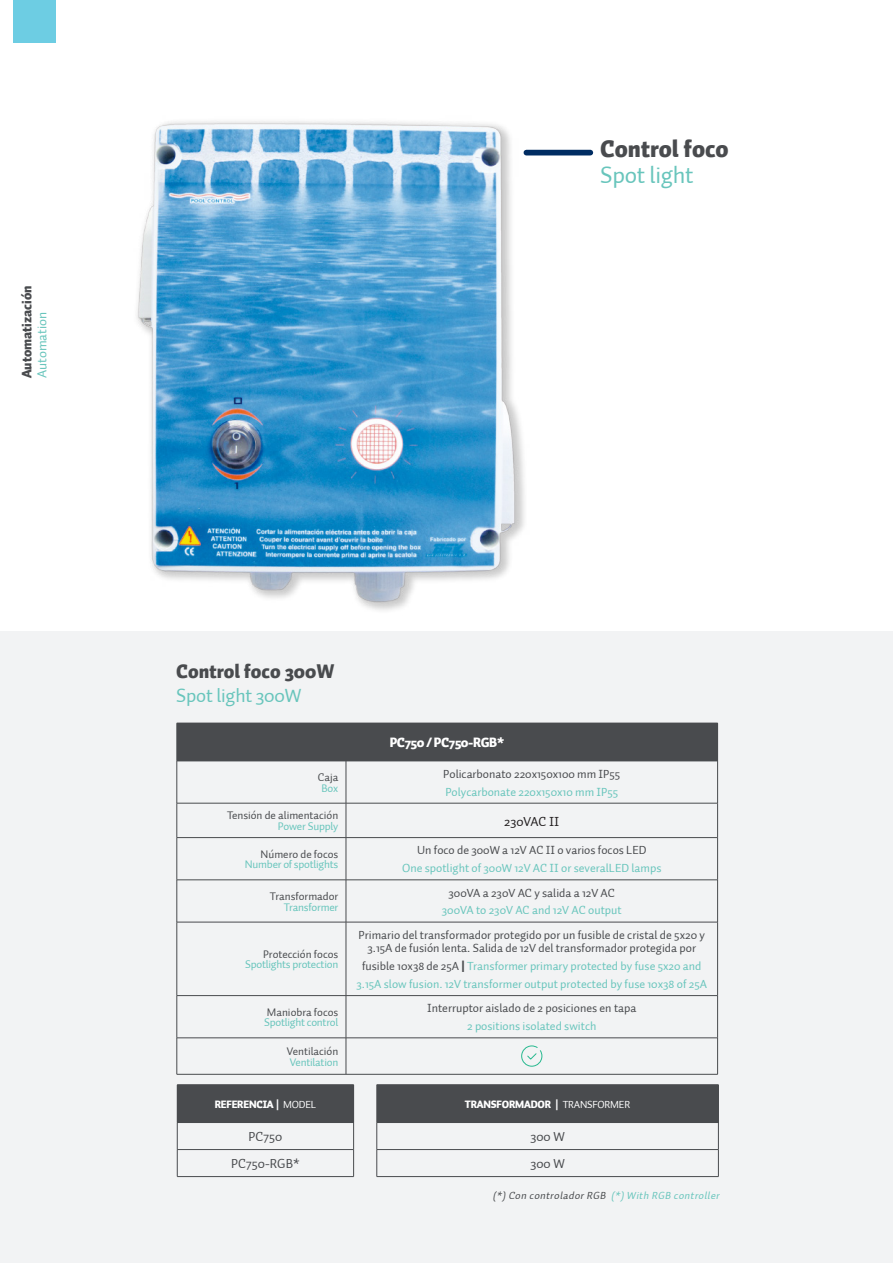
<style>
.page{position:relative;width:893px;height:1263px;background:#fff}
.page>*{position:absolute;margin:0;border:0;box-sizing:border-box;transform-origin:0 0}
.t1{font:900 24px "Auto 1";color:#494b4e}
.t2{font:24px "Auto 1";letter-spacing:-.01em;color:#68c5bc}
.t3{font:900 19.5px "Auto 1";color:#494b4e}
.t4{font:19.5px "Auto 1";letter-spacing:-.01em;color:#68c5bc}
.t5{font:900 13.5px "Auto 1";color:#494b4e}
.t6{font:13.5px "Auto 1";color:#68c5bc}
.t7{font:13.35px "Auto 1";color:#494b4e}
.t8{font:900 13.35px "Auto 1";letter-spacing:-.03em;color:#fff}
.t9{font:13.35px "Auto 1";color:#231f20}
.t10{font:12px/13.5px "Auto 1";color:#494b4e;text-align:center}
.t11{font:12px "Auto 1";color:#68c5bc}
.t12{font:11.25px/10.5px "Auto 1";letter-spacing:-.02em;color:#68c5bc;text-align:right}
.t13{font:11.25px/10.5px "Auto 1";color:#494b4e;text-align:right}
.t14{font:11.25px/10.5px "Auto 1";letter-spacing:-.02em;color:#494b4e}
.t15{font:900 10.5px "Auto 1";letter-spacing:-.02em;color:#fff}
.t16{font:italic 10.5px "Auto 1";color:#494b4e}
.s1{color:#68c5bc}
.s2{color:#494b4e}
.s3{font-family:"Centrale Sans";font-weight:800;color:#494b4e}
.s4{font-weight:400}
</style>
<div class="page">
<div style="left:13px;top:0;width:42px;height:43px;background:#6dcde3"></div>
<div style="left:0;top:631px;width:893px;height:632px;background:#f2f3f4"></div>
<div style="left:177px;top:723px;width:541px;height:38px;background:#494b4e"></div>
<hr style="left:177px;top:761px;width:169px;height:1px;background:#494b4e">
<hr style="left:177px;top:761px;width:1px;height:42px;background:#494b4e">
<hr style="left:346px;top:761px;width:372px;height:1px;background:#494b4e">
<hr style="left:346px;top:761px;width:1px;height:42px;background:#494b4e">
<hr style="left:717px;top:761px;width:1px;height:42px;background:#494b4e">
<hr style="left:177px;top:803px;width:169px;height:1px;background:#494b4e">
<hr style="left:177px;top:803px;width:1px;height:34px;background:#494b4e">
<hr style="left:346px;top:803px;width:372px;height:1px;background:#494b4e">
<hr style="left:346px;top:803px;width:1px;height:34px;background:#494b4e">
<hr style="left:717px;top:803px;width:1px;height:34px;background:#494b4e">
<hr style="left:177px;top:837px;width:169px;height:1px;background:#494b4e">
<hr style="left:177px;top:838px;width:1px;height:42px;background:#494b4e">
<hr style="left:346px;top:837px;width:372px;height:1px;background:#494b4e">
<hr style="left:346px;top:838px;width:1px;height:42px;background:#494b4e">
<hr style="left:717px;top:838px;width:1px;height:42px;background:#494b4e">
<hr style="left:177px;top:879px;width:169px;height:1px;background:#494b4e">
<hr style="left:177px;top:880px;width:1px;height:42px;background:#494b4e">
<hr style="left:346px;top:879px;width:372px;height:1px;background:#494b4e">
<hr style="left:346px;top:880px;width:1px;height:42px;background:#494b4e">
<hr style="left:717px;top:880px;width:1px;height:42px;background:#494b4e">
<hr style="left:177px;top:922px;width:169px;height:1px;background:#494b4e">
<hr style="left:177px;top:922px;width:1px;height:73px;background:#494b4e">
<hr style="left:346px;top:922px;width:372px;height:1px;background:#494b4e">
<hr style="left:346px;top:922px;width:1px;height:73px;background:#494b4e">
<hr style="left:717px;top:922px;width:1px;height:73px;background:#494b4e">
<hr style="left:177px;top:995px;width:169px;height:1px;background:#494b4e">
<hr style="left:177px;top:996px;width:1px;height:42px;background:#494b4e">
<hr style="left:346px;top:995px;width:372px;height:1px;background:#494b4e">
<hr style="left:346px;top:996px;width:1px;height:42px;background:#494b4e">
<hr style="left:717px;top:996px;width:1px;height:42px;background:#494b4e">
<hr style="left:177px;top:1037px;width:169px;height:1px;background:#494b4e">
<hr style="left:177px;top:1038px;width:1px;height:36px;background:#494b4e">
<hr style="left:346px;top:1037px;width:372px;height:1px;background:#494b4e">
<hr style="left:346px;top:1038px;width:1px;height:36px;background:#494b4e">
<hr style="left:717px;top:1038px;width:1px;height:36px;background:#494b4e">
<hr style="left:177px;top:1074px;width:169px;height:1px;background:#494b4e">
<hr style="left:346px;top:1074px;width:372px;height:1px;background:#494b4e">
<svg style="left:521px;top:1045px;width:22px;height:22px"></svg>
<div style="left:177px;top:1085px;width:177px;height:37px;background:#494b4e"></div>
<hr style="left:177px;top:1084px;width:177px;height:1px;background:#494b4e">
<hr style="left:177px;top:1122px;width:177px;height:1px;background:#494b4e">
<hr style="left:177px;top:1149px;width:177px;height:1px;background:#494b4e">
<svg style="left:177px;top:1123px;width:1px;height:53px"></svg>
<svg style="left:353px;top:1123px;width:1px;height:53px"></svg>
<hr style="left:177px;top:1176px;width:177px;height:1px;background:#494b4e">
<div style="left:377px;top:1085px;width:341px;height:37px;background:#494b4e"></div>
<hr style="left:377px;top:1084px;width:341px;height:1px;background:#494b4e">
<hr style="left:718px;top:1085px;width:1px;height:37px;background:#494b4e">
<hr style="left:377px;top:1122px;width:341px;height:1px;background:#494b4e">
<hr style="left:377px;top:1149px;width:341px;height:1px;background:#494b4e">
<svg style="left:377px;top:1123px;width:1px;height:53px"></svg>
<svg style="left:718px;top:1122px;width:1px;height:54px"></svg>
<hr style="left:377px;top:1176px;width:341px;height:1px;background:#494b4e">
<div style="left:526px;top:150px;width:64px;height:5px;background:#002c62"></div>
<img style="left:137px;top:121px;width:423px;height:489px">
<p class="t5" style="left:18px;top:378px;width:94px;rotate:-90deg">Automatización</p>
<p class="t6" style="left:34px;top:378px;width:68px;rotate:-90deg">Automation</p>
<p class="t1" style="left:600px;top:132px;width:130px">Control foco</p>
<p class="t2" style="left:600px;top:160px;width:95px">Spot light</p>
<p class="t3" style="left:176px;top:658px;width:160px">Control foco 300W</p>
<p class="t4" style="left:176px;top:683px;width:127px">Spot light 300W</p>
<p class="t8" style="left:390px;top:734px;width:117px">PC750 / PC750-RGB*</p>
<p class="t13" style="left:318px;top:772px;width:22px;text-align:center">Caja<br><span class="s1">Box</span></p>
<p class="t10" style="left:443px;top:767px;width:179px">Policarbonato 220x150x100 mm IP55</p>
<p class="t11" style="left:445px;top:784px;width:174px">Polycarbonate 220x150x10 mm IP55</p>
<p class="t13" style="left:227px;top:811px;width:113px">Tensión de alimentación<br><span class="s1">Power Supply</span></p>
<p class="t9" style="left:504px;top:813px;width:57px">230VAC II</p>
<p class="t12" style="left:245px;top:849px;width:95px"><span class="s2">Número de focos<br></span>Number of spotlights</p>
<p class="t10" style="left:417px;top:844px;width:231px">Un foco de 300W a 12V AC II o varios focos LED</p>
<p class="t11" style="left:402px;top:861px;width:261px">One spotlight of 300W 12V AC II or severalLED lamps</p>
<p class="t13" style="left:270px;top:891px;width:70px">Transformador<br><span class="s1">Transformer</span></p>
<p class="t10" style="left:449px;top:886px;width:168px">300VA a 230V AC y salida a 12V AC</p>
<p class="t11" style="left:442px;top:903px;width:181px">300VA to 230V AC and 12V AC output</p>
<p class="t12" style="left:245px;top:949px;width:95px"><span class="s2">Protección focos<br></span>Spotlights protection</p>
<p class="t10" style="left:359px;top:928px;width:348px">Primario del transformador protegido por un fusible de cristal de 5x20 y<br>3.15A de fusión lenta. Salida de 12V del transformador protegida por</p>
<p class="t11" style="left:362px;top:959px;width:341px"><span class="s2">fusible 10x38 de 25A</span> <span class="s3">|</span> Transformer primary protected by fuse 5x20 and</p>
<p class="t11" style="left:356px;top:976px;width:352px">3.15A slow fusion. 12V transformer output protected by fuse 10x38 of 25A</p>
<p class="t12" style="left:264px;top:1007px;width:76px;text-align:left"><span class="s2">Maniobra focos<br></span>Spotlight control</p>
<p class="t10" style="left:427px;top:1002px;width:211px">Interruptor aislado de 2 posiciones en tapa</p>
<p class="t11" style="left:467px;top:1019px;width:131px">2 positions isolated switch</p>
<p class="t14" style="left:287px;top:1046px;width:53px">Ventilación<br><span class="s1">Ventilation</span></p>
<p class="t15" style="left:215px;top:1097px;width:103px">REFERENCIA | <span class="s4">MODEL</span></p>
<p class="t7" style="left:248px;top:1128px;width:35px">PC750</p>
<p class="t7" style="left:231px;top:1155px;width:70px">PC750-RGB*</p>
<p class="t15" style="left:465px;top:1097px;width:167px">TRANSFORMADOR | <span class="s4">TRANSFORMER</span></p>
<p class="t7" style="left:530px;top:1128px;width:36px">300 W</p>
<p class="t7" style="left:530px;top:1155px;width:36px">300 W</p>
<p class="t16" style="left:493px;top:1189px;width:230px">(*) Con controlador RGB <span class="s1">(*) With RGB controller</span></p>
</div>
